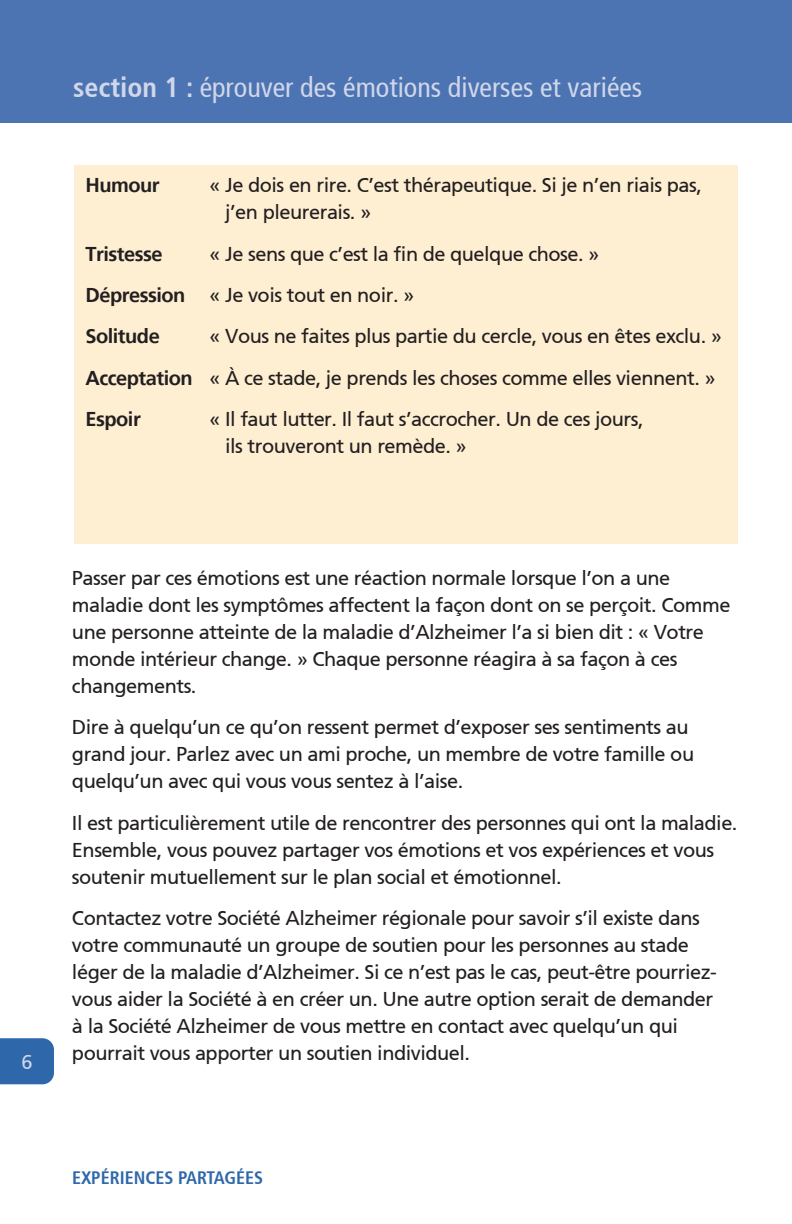
<style>
.page{position:relative;width:792px;height:1224px;background:#fff}
.page>*{position:absolute;margin:0;border:0;box-sizing:border-box;transform-origin:0 0}
.t1{font:condensed 28px "Frutiger 57";color:#d0d7ea}
.body_text{font:20px/27px "Frutiger 55 Roman";letter-spacing:-.025em;color:#231f20}
.body_text-2{font:700 20px "Frutiger 65";letter-spacing:-.025em;color:#231f20}
.t2{font:20px "Frutiger 55 Roman";color:#d0d7ea}
.t3{font:700 condensed 18px "Frutiger 67";color:#2e68aa}
.s1{font-family:"Frutiger 67";font-weight:700}
.s2{font-family:"Frutiger 65";font-weight:700}
</style>
<div class="page">
<div style="left:0;top:0;width:792px;height:122px;background:#4d74b2"></div>
<div style="left:0;top:1038px;width:54px;height:46px;background:#2e68aa"></div>
<div style="left:74px;top:166px;width:664px;height:378px;background:#feefd2"></div>
<h1 class="t1" style="left:73px;top:71px;width:571px"><span class="s1">section 1 :</span> éprouver des émotions diverses et variées</h1>
<p class="body_text-2" style="left:86px;top:173px;width:76px">Humour</p>
<p class="body_text" style="left:225px;top:172px;width:478px;text-indent:-16px">« Je dois en rire. C’est thérapeutique. Si je n’en riais pas, j’en pleurerais. »</p>
<p class="body_text-2" style="left:86px;top:242px;width:79px">Tristesse</p>
<p class="body_text" style="left:210px;top:240px;width:391px">« Je sens que c’est la fin de quelque chose. »</p>
<p class="body_text" style="left:86px;top:282px;width:330px"><span class="s2">Dépression</span> « Je vois tout en noir. »</p>
<p class="body_text-2" style="left:86px;top:325px;width:76px">Solitude</p>
<p class="body_text" style="left:210px;top:323px;width:514px">« Vous ne faites plus partie du cercle, vous en êtes exclu. »</p>
<p class="body_text" style="left:86px;top:364px;width:632px"><span class="s2">Acceptation</span> « À ce stade, je prends les choses comme elles viennent. »</p>
<p class="body_text-2" style="left:86px;top:407px;width:57px">Espoir</p>
<p class="body_text" style="left:225px;top:406px;width:420px;text-indent:-16px">« Il faut lutter. Il faut s’accrocher. Un de ces jours, ils trouveront un remède. »</p>
<p class="t2" style="left:21px;top:1050px;width:13px">6</p>
<p class="body_text" style="left:72px;top:564px;width:660px">Passer par ces émotions est une réaction normale lorsque l’on a une maladie dont les symptômes affectent la façon dont on se perçoit. Comme une personne atteinte de la maladie d’Alzheimer l’a si bien dit : « Votre monde intérieur change. » Chaque personne réagira à sa façon à ces changements.</p>
<p class="body_text" style="left:72px;top:714px;width:624px">Dire à quelqu’un ce qu’on ressent permet d’exposer ses sentiments au grand jour. Parlez avec un ami proche, un membre de votre famille ou quelqu’un avec qui vous vous sentez à l’aise.</p>
<p class="body_text" style="left:72px;top:809px;width:667px">Il est particulièrement utile de rencontrer des personnes qui ont la maladie.<br>Ensemble, vous pouvez partager vos émotions et vos expériences et vous soutenir mutuellement sur le plan social et émotionnel.</p>
<p class="body_text" style="left:72px;top:905px;width:646px">Contactez votre Société Alzheimer régionale pour savoir s’il existe dans votre communauté un groupe de soutien pour les personnes au stade léger de la maladie d’Alzheimer. Si ce n’est pas le cas, peut-être pourriez&shy;vous aider la Société à en créer un. Une autre option serait de demander à la Société Alzheimer de vous mettre en contact avec quelqu’un qui pourrait vous apporter un soutien individuel.</p>
<p class="t3" style="left:72px;top:1167px;width:193px">EXPÉRIENCES PARTAGÉES</p>
</div>
